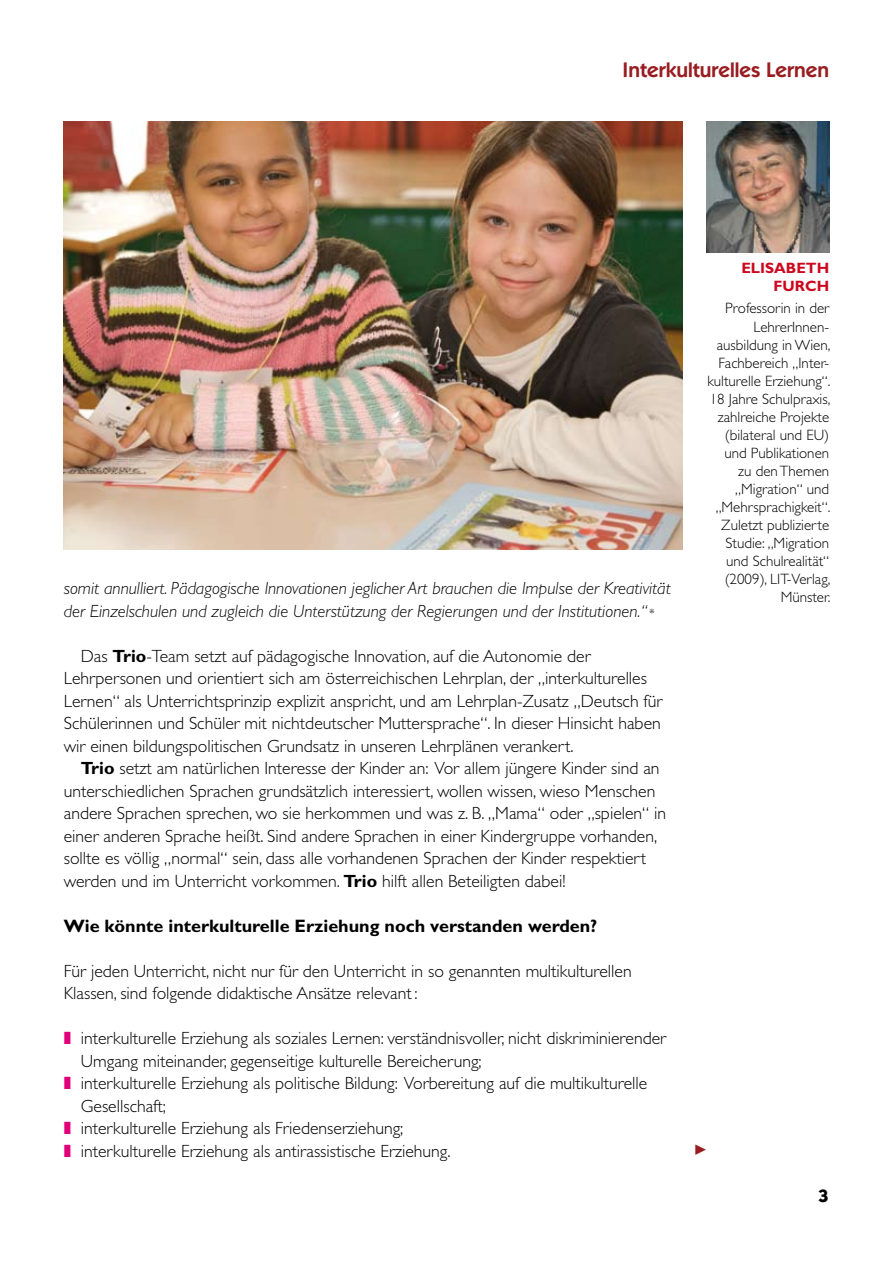
<style>
.page{position:relative;width:893px;height:1263px;background:#fff}
.page>*{position:absolute;margin:0;border:0;box-sizing:border-box;transform-origin:0 0}
.t1{font:600 21px "Itc Kabel";color:#991c21}
.t2{font:700 18px "Gill Sans";color:#000}
.t3{font:700 18px "Itc Kabel";color:#000}
.t4{font:300 17.7px/22.5px "Gill Sans";color:#000}
.t5{font:italic 300 17.7px/22.5px "Gill Sans";color:#000}
.t6{font:300 15px/18px "Gill Sans";color:#000;text-align:right}
.t7{font:700 15px/18px "Gill Sans";color:#cd071e;text-align:right}
.s1{font-style:normal;font-size:12px}
.s2{font-weight:700}
</style>
<div class="page">
<img style="left:64px;top:122px;width:618px;height:427px">
<img style="left:706px;top:122px;width:123px;height:131px">
<p class="t1" style="left:623px;top:57px;width:208px">Interkulturelles Lernen</p>
<p class="t5" style="left:64px;top:577px;width:608px">somit annulliert. Pädagogische Innovationen jeglicher Art brauchen die Impulse der Kreativität der Einzelschulen und zugleich die Unterstützung der Regierungen und der Institutionen.“ <span class="s1">*</span></p>
<p class="t4" style="left:64px;top:644px;width:600px;text-indent:17px">Das <span class="s2">Trio</span>-Team setzt auf pädagogische Innovation, auf die Autonomie der Lehrpersonen und orientiert sich am österreichischen Lehrplan, der „interkulturelles Lernen“ als Unterrichtsprinzip explizit anspricht, und am Lehrplan-Zusatz „Deutsch für Schülerinnen und Schüler mit nichtdeutscher Muttersprache“. In dieser Hinsicht haben wir einen bildungspolitischen Grundsatz in unseren Lehrplänen verankert.</p>
<p class="t4" style="left:64px;top:757px;width:604px;text-indent:17px"><span class="s2">Trio</span> setzt am natürlichen Interesse der Kinder an: Vor allem jüngere Kinder sind an unterschiedlichen Sprachen grundsätzlich interessiert, wollen wissen, wieso Menschen andere Sprachen sprechen, wo sie herkommen und was z. B. „Mama“ oder „spielen“ in einer anderen Sprache heißt. Sind andere Sprachen in einer Kindergruppe vorhanden, sollte es völlig „normal“ sein, dass alle vorhandenen Sprachen der Kinder respektiert werden und im Unterricht vorkommen. <span class="s2">Trio</span> hilft allen Beteiligten dabei!</p>
<p class="t2" style="left:64px;top:915px;width:535px">Wie könnte interkulturelle Erziehung noch verstanden werden?</p>
<p class="t4" style="left:64px;top:959px;width:569px">Für jeden Unterricht, nicht nur für den Unterricht in so genannten multikulturellen<br>Klassen, sind folgende didaktische Ansätze relevant :</p>
<p class="t4" style="left:81px;top:1027px;width:587px">interkulturelle Erziehung als soziales Lernen: verständnisvoller, nicht diskriminierender Umgang miteinander, gegenseitige kulturelle Bereicherung;<br>interkulturelle Erziehung als politische Bildung: Vorbereitung auf die multikulturelle Gesellschaft;<br>interkulturelle Erziehung als Friedenserziehung;<br>interkulturelle Erziehung als antirassistische Erziehung.</p>
<p class="t7" style="left:741px;top:259px;width:89px">Elisabeth<br>Furch</p>
<p class="t6" style="left:707px;top:299px;width:124px">Professorin in der<br>LehrerInnen&shy;ausbildung in Wien,<br>Fachbereich „Inter&shy;kulturelle Erziehung“.<br>18 Jahre Schulpraxis, zahlreiche Projekte (bilateral und EU) und Publikationen<br>zu den Themen „Migration“ und „Mehrsprachigkeit“.<br>Zuletzt publizierte<br>Studie: „Migration und Schulrealität“ (2009), LIT-Verlag,<br>Münster.</p>
<p class="t3" style="left:819px;top:1184px;width:12px">3</p>
</div>
